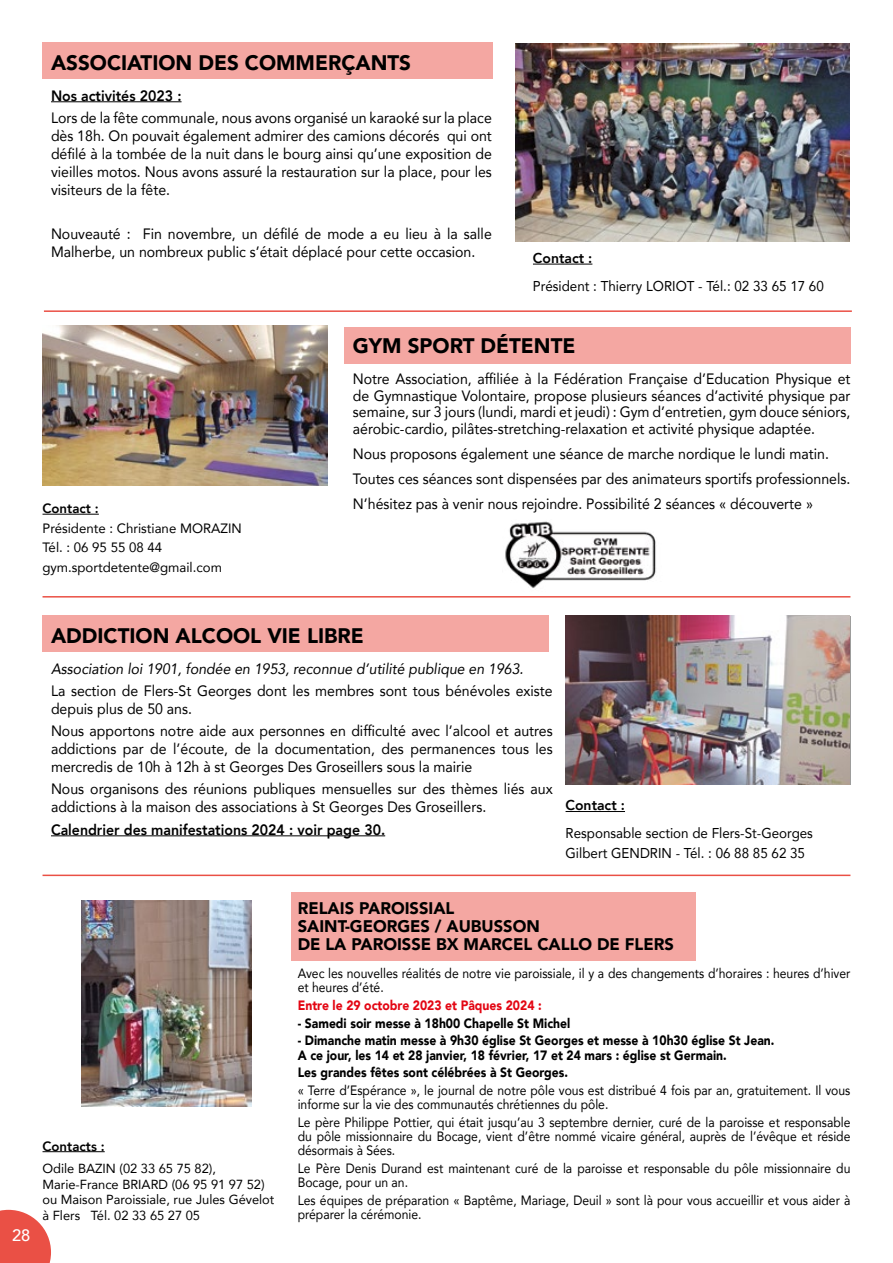
<style>
.page{position:relative;width:893px;height:1263px;background:#fff}
.page>*{position:absolute;margin:0;border:0;box-sizing:border-box;transform-origin:0 0}
.t1{font:900 21px "Avenir";color:#000}
.t2{font:900 16.8px/18px "Avenir";color:#000}
.t3{font:500 16.5px "Avenir";color:#fff}
.t4{font:15px/18px "Avenir";color:#000;scale:.94 1}
.t5{font:italic 15px "Avenir";color:#000;scale:.94 1}
.t6{font:800 15px "Avenir";color:#000;scale:.94 1}
.t7{font:14.25px/19.5px "Avenir";color:#000;scale:.94 1}
.t8{font:800 14.25px "Avenir";color:#000}
.t9{font:13.5px/14.2px "Avenir";color:#000;scale:.9 1}
.t10{font:900 13.5px/14.2px "Avenir";color:#000;scale:.9 1}
.t11{font:13.5px/19.5px "Avenir";color:#000}
.t12{font:900 13.5px "Avenir";color:#e30613;scale:.9 1}
.t13{font:800 13.5px "Avenir";color:#000}
.t14{font:13.2px/15.6px "Avenir";color:#000}
</style>
<div class="page">
<div style="left:344px;top:327px;width:506px;height:37px;background:#f4a7a2"></div>
<hr style="left:43px;top:514px;width:56px;height:1px;background:#000">
<hr style="left:44px;top:310px;width:808px;height:2px;background:#ea5045">
<img style="left:503px;top:521px;width:160px;height:77px">
<img style="left:43px;top:325px;width:284px;height:160px">
<div style="left:43px;top:615px;width:506px;height:37px;background:#f4a7a2"></div>
<hr style="left:51px;top:835px;width:334px;height:1px;background:#000">
<img style="left:566px;top:615px;width:284px;height:169px">
<hr style="left:566px;top:811px;width:59px;height:1px;background:#000">
<div style="left:291px;top:892px;width:405px;height:68px;background:#f4a7a2"></div>
<img style="left:82px;top:901px;width:170px;height:206px">
<hr style="left:43px;top:1151px;width:62px;height:1px;background:#000">
<div style="left:43px;top:43px;width:450px;height:36px;background:#f4a7a2"></div>
<hr style="left:51px;top:101px;width:131px;height:1px;background:#000">
<img style="left:516px;top:43px;width:334px;height:198px">
<hr style="left:533px;top:264px;width:59px;height:1px;background:#000">
<hr style="left:43px;top:596px;width:807px;height:1px;background:#ea5045">
<hr style="left:43px;top:874px;width:807px;height:2px;background:#ea5045">
<svg style="left:0;top:1210px;width:51px;height:53px;background:#ec695f"></svg>
<h1 class="t1" style="left:51px;top:45px;width:362px">ASSOCIATION DES COMMERÇANTS</h1>
<p class="t6" style="left:51px;top:84px;width:140px">Nos activités 2023 :</p>
<p class="t4" style="left:51px;top:108px;width:470px;text-align:justify">Lors de la fête communale, nous avons organisé un karaoké sur la place dès 18h. On pouvait également admirer des camions décorés qui ont défilé à la tombée de la nuit dans le bourg ainsi qu’une exposition de vieilles motos. Nous avons assuré la restauration sur la place, pour les visiteurs de la fête.</p>
<p class="t4" style="left:51px;top:225px;width:470px">Nouveauté : Fin novembre, un défilé de mode a eu lieu à la salle<br>Malherbe, un nombreux public s’était déplacé pour cette occasion.</p>
<p class="t8" style="left:533px;top:247px;width:61px">Contact :</p>
<p class="t7" style="left:533px;top:276px;width:311px">Président : Thierry LORIOT - Tél.: 02 33 65 17 60</p>
<h1 class="t1" style="left:353px;top:327px;width:224px">GYM SPORT DÉTENTE</h1>
<p class="t4" style="left:353px;top:370px;width:531px;line-height:16.5px;text-align:justify">Notre Association, affiliée à la Fédération Française d’Education Physique et de Gymnastique Volontaire, propose plusieurs séances d’activité physique par semaine, sur 3 jours (lundi, mardi et jeudi) : Gym d’entretien, gym douce séniors, aérobic-cardio, pilâtes-stretching-relaxation et activité physique adaptée.</p>
<p class="t4" style="left:353px;top:440px;width:531px;line-height:25px">Nous proposons également une séance de marche nordique le lundi matin.<br>Toutes ces séances sont dispensées par des animateurs sportifs professionnels.</p>
<p class="t13" style="left:43px;top:498px;width:58px">Contact :</p>
<p class="t4" style="left:353px;top:494px;width:491px">N’hésitez pas à venir nous rejoindre. Possibilité 2 séances « découverte »</p>
<p class="t11" style="left:43px;top:518px;width:201px">Présidente : Christiane MORAZIN<br>Tél. : 06 95 55 08 44 gym.sportdetente@gmail.com</p>
<h1 class="t1" style="left:51px;top:618px;width:314px">ADDICTION ALCOOL VIE LIBRE</h1>
<p class="t5" style="left:51px;top:659px;width:504px">Association loi 1901, fondée en 1953, reconnue d’utilité publique en 1963.</p>
<p class="t4" style="left:51px;top:681px;width:535px">La section de Flers-St Georges dont les membres sont tous bénévoles existe depuis plus de 50 ans.</p>
<p class="t4" style="left:51px;top:721px;width:535px;text-align:justify">Nous apportons notre aide aux personnes en difficulté avec l’alcool et autres addictions par de l’écoute, de la documentation, des permanences tous les mercredis de 10h à 12h à st Georges Des Groseillers sous la mairie</p>
<p class="t4" style="left:51px;top:780px;width:535px">Nous organisons des réunions publiques mensuelles sur des thèmes liés aux addictions à la maison des associations à St Georges Des Groseillers.</p>
<p class="t6" style="left:51px;top:818px;width:357px">Calendrier des manifestations 2024 : voir page 30.</p>
<p class="t8" style="left:566px;top:794px;width:61px">Contact :</p>
<p class="t7" style="left:566px;top:823px;width:265px">Responsable section de Flers-St-Georges<br>Gilbert GENDRIN - Tél. : 06 88 85 62 35</p>
<p class="t3" style="left:12px;top:1221px;width:20px">28</p>
<p class="t13" style="left:43px;top:1135px;width:64px">Contacts :</p>
<p class="t14" style="left:43px;top:1160px;width:233px">Odile BAZIN (02 33 65 75 82),<br>Marie-France BRIARD (06 95 91 97 52) ou Maison Paroissiale, rue Jules Gévelot à Flers Tél. 02 33 65 27 05</p>
<p class="t2" style="left:298px;top:899px;width:378px">RELAIS PAROISSIAL<br>SAINT-GEORGES / AUBUSSON<br>DE LA PAROISSE BX MARCEL CALLO DE FLERS</p>
<p class="t9" style="left:298px;top:966px;width:616px">Avec les nouvelles réalités de notre vie paroissiale, il y a des changements d’horaires : heures d’hiver et heures d’été.</p>
<p class="t12" style="left:298px;top:994px;width:273px">Entre le 29 octobre 2023 et Pâques 2024 :</p>
<p class="t10" style="left:298px;top:1016px;width:304px">- Samedi soir messe à 18h00 Chapelle St Michel</p>
<p class="t10" style="left:298px;top:1033px;width:531px">- Dimanche matin messe à 9h30 église St Georges et messe à 10h30 église St Jean.<br>A ce jour, les 14 et 28 janvier, 18 février, 17 et 24 mars : église st Germain.</p>
<p class="t10" style="left:298px;top:1065px;width:302px">Les grandes fêtes sont célébrées à St Georges.</p>
<p class="t9" style="left:298px;top:1083px;width:616px">« Terre d’Espérance », le journal de notre pôle vous est distribué 4 fois par an, gratuitement. Il vous informe sur la vie des communautés chrétiennes du pôle.</p>
<p class="t9" style="left:298px;top:1115px;width:616px;text-align:justify">Le père Philippe Pottier, qui était jusqu’au 3 septembre dernier, curé de la paroisse et responsable du pôle missionnaire du Bocage, vient d’être nommé vicaire général, auprès de l’évêque et réside désormais à Sées.</p>
<p class="t9" style="left:298px;top:1161px;width:616px">Le Père Denis Durand est maintenant curé de la paroisse et responsable du pôle missionnaire du<br>Bocage, pour un an.</p>
<p class="t9" style="left:298px;top:1193px;width:616px">Les équipes de préparation « Baptême, Mariage, Deuil » sont là pour vous accueillir et vous aider à préparer la cérémonie.</p>
</div>
